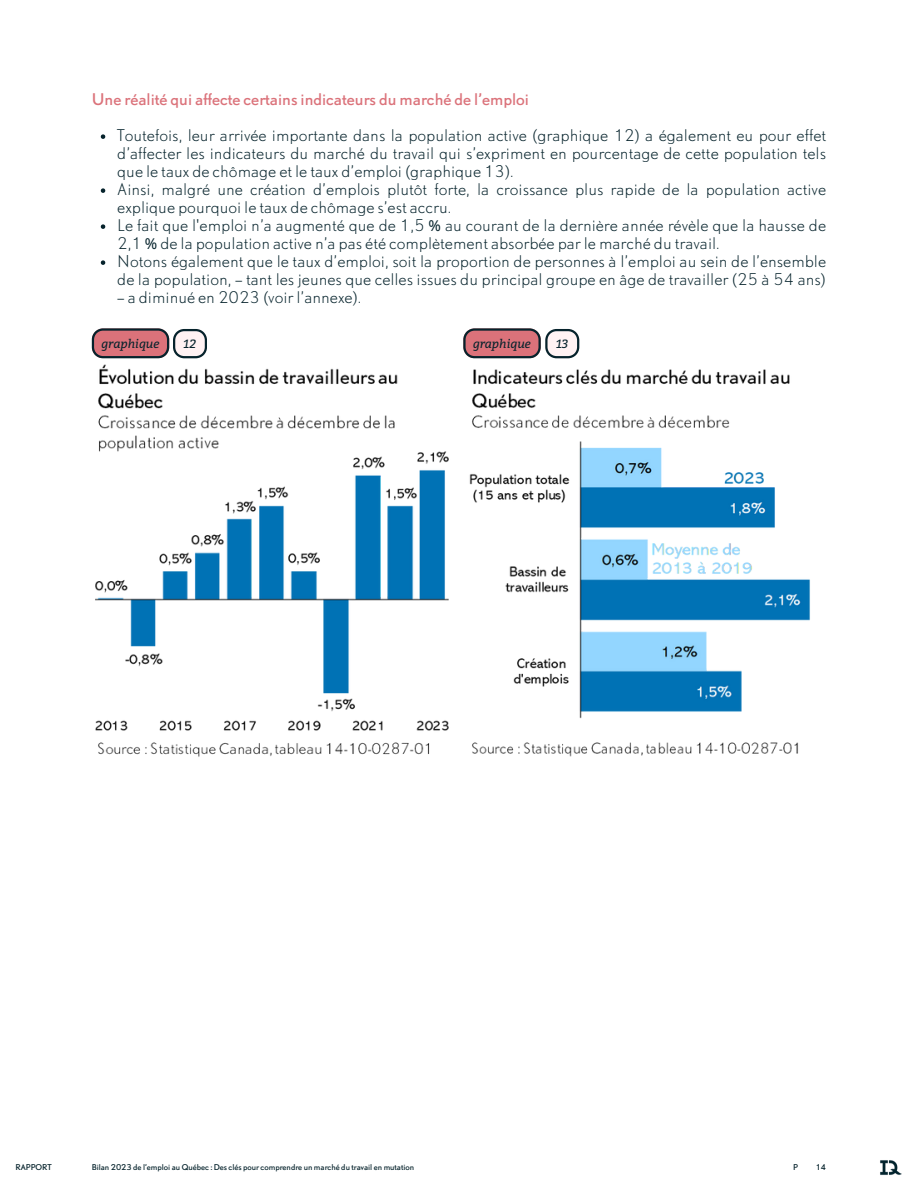
<style>
.page{position:relative;width:918px;height:1188px;background:#fff}
.page>*{position:absolute;margin:0;border:0;box-sizing:border-box;transform-origin:0 0}
.t1{font:300 15px/18px "DTL Nobel T";color:#06232c}
.t2{font:15px "DTL Nobel T";color:#db727a}
.t3{font:italic 12px "Bitter";color:#06232c}
.t4{font:7.5px "DTL Nobel T";color:#06232c}
.s1{font-family:"Noto Sans";font-weight:400}
</style>
<div class="page">
<img style="left:880px;top:1160px;width:22px;height:15px">
<svg style="left:92px;top:328px;width:115px;height:30px"></svg>
<svg style="left:463px;top:328px;width:116px;height:30px"></svg>
<img style="left:95px;top:358px;width:715px;height:399px">
<svg style="left:101px;top:134px;width:4px;height:5px"></svg>
<svg style="left:101px;top:188px;width:4px;height:5px"></svg>
<svg style="left:101px;top:224px;width:4px;height:5px"></svg>
<svg style="left:101px;top:260px;width:4px;height:5px"></svg>
<p class="t2" style="left:92px;top:89px;width:439px">Une réalité qui affecte certains indicateurs du marché de l’emploi</p>
<p class="t1" style="left:117px;top:126px;width:710px">Toutefois, leur arrivée importante dans la population active (graphique 12) a également eu pour effet d’affecter les indicateurs du marché du travail qui s’expriment en pourcentage de cette population tels que le taux de chômage et le taux d’emploi (graphique 13).<br>Ainsi, malgré une création d’emplois plutôt forte, la croissance plus rapide de la population active explique pourquoi le taux de chômage s’est accru.<br>Le fait que l'emploi n’a augmenté que de 1,5 <span class="s1">%</span> au courant de la dernière année révèle que la hausse de 2,1 <span class="s1">%</span> de la population active n’a pas été complètement absorbée par le marché du travail.<br>Notons également que le taux d’emploi, soit la proportion de personnes à l’emploi au sein de l’ensemble de la population, – tant les jeunes que celles issues du principal groupe en âge de travailler (25 à 54 ans)</p>
<p class="t1" style="left:117px;top:288px;width:246px">– a diminué en 2023 (voir l’annexe).</p>
<p class="t3" style="left:102px;top:334px;width:59px">graphique</p>
<p class="t3" style="left:184px;top:335px;width:14px">12</p>
<p class="t3" style="left:473px;top:334px;width:59px">graphique</p>
<p class="t3" style="left:556px;top:335px;width:14px">13</p>
<p class="t4" style="left:15px;top:1162px;width:38px">RAPPORT</p>
<p class="t4" style="left:92px;top:1162px;width:324px">Bilan 2023 de l’emploi au Québec : Des clés pour comprendre un marché du travail en mutation</p>
<p class="t4" style="left:793px;top:1162px;width:6px">P</p>
<p class="t4" style="left:816px;top:1162px;width:12px">14</p>
</div>
